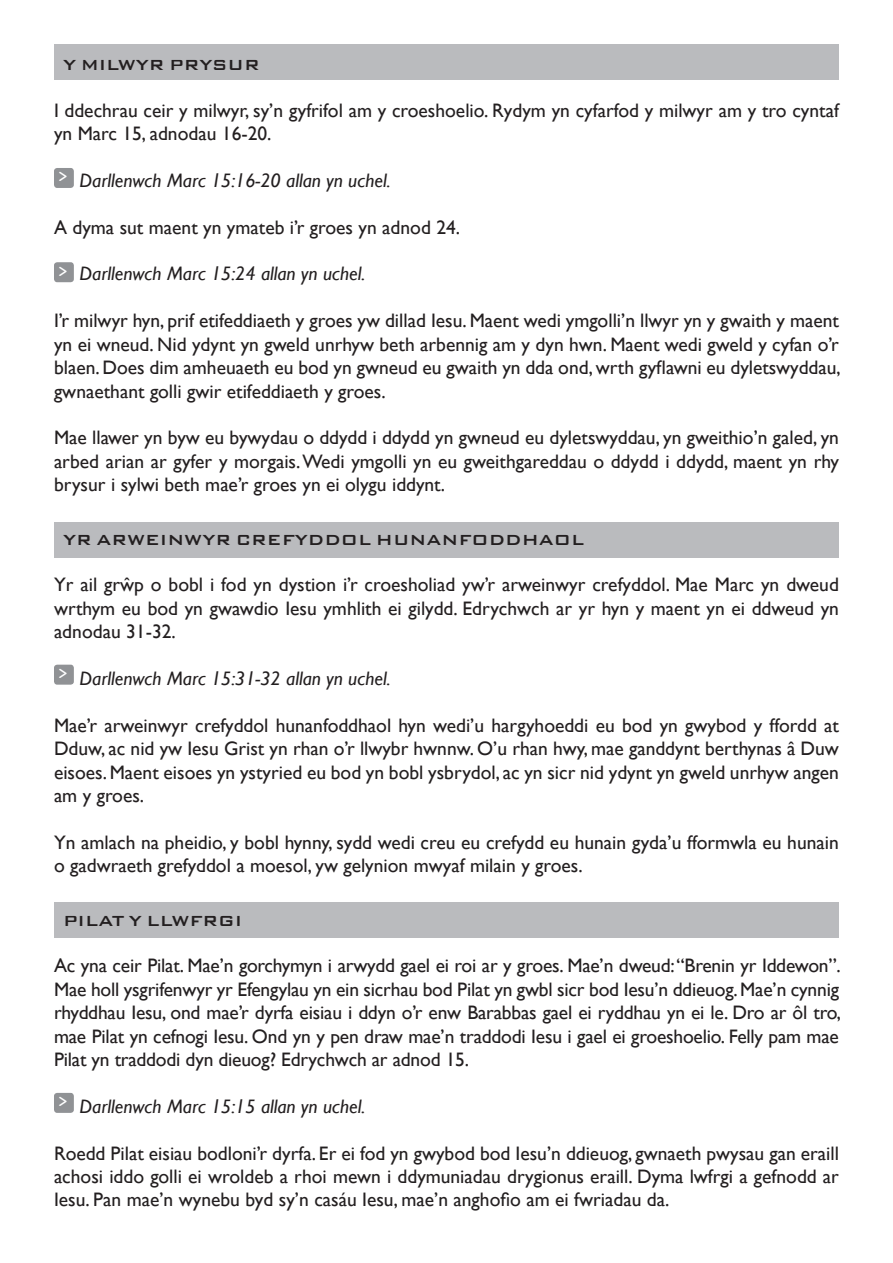
<style>
.page{position:relative;width:893px;height:1263px;background:#fff}
.page>*{position:absolute;margin:0;border:0;box-sizing:border-box;transform-origin:0 0}
.t1{font:19.5px/23.4px "Gill Sans";color:#231f20;text-align:justify}
.t2{font:italic 19.5px "Gill Sans";color:#231f20}
.t3{font:500 19.5px "Bank Gothic Md BT";color:#231f20}
.t4{font:13.5px "OCRA Std";color:#fff}
</style>
<div class="page">
<div style="left:54px;top:45px;width:785px;height:35px;background:#babbbe"></div>
<div style="left:54px;top:522px;width:785px;height:35px;background:#babbbe"></div>
<div style="left:54px;top:903px;width:785px;height:35px;background:#babbbe"></div>
<div style="left:54px;top:168px;width:20px;height:20px;background:#909295;border-radius:3px"></div>
<div style="left:54px;top:262px;width:20px;height:20px;background:#909295;border-radius:3px"></div>
<div style="left:54px;top:665px;width:20px;height:20px;background:#909295;border-radius:3px"></div>
<div style="left:54px;top:1093px;width:20px;height:20px;background:#909295;border-radius:3px"></div>
<p class="t3" style="left:63px;top:54px;width:198px">Y MILWYR PRYSUR</p>
<p class="t1" style="left:54px;top:99px;width:786px">I ddechrau ceir y milwyr, sy’n gyfrifol am y croeshoelio. Rydym yn cyfarfod y milwyr am y tro cyntaf yn Marc 15, adnodau 16-20.</p>
<p class="t2" style="left:80px;top:169px;width:313px">Darllenwch Marc 15:16-20 allan yn uchel.</p>
<p class="t1" style="left:54px;top:216px;width:408px">A dyma sut maent yn ymateb i’r groes yn adnod 24.</p>
<p class="t2" style="left:80px;top:262px;width:287px">Darllenwch Marc 15:24 allan yn uchel.</p>
<p class="t1" style="left:54px;top:309px;width:788px">I’r milwyr hyn, prif etifeddiaeth y groes yw dillad Iesu. Maent wedi ymgolli’n llwyr yn y gwaith y maent yn ei wneud. Nid ydynt yn gweld unrhyw beth arbennig am y dyn hwn. Maent wedi gweld y cyfan o’r blaen. Does dim amheuaeth eu bod yn gwneud eu gwaith yn dda ond, wrth gyflawni eu dyletswyddau, gwnaethant golli gwir etifeddiaeth y groes.</p>
<p class="t1" style="left:54px;top:426px;width:786px">Mae llawer yn byw eu bywydau o ddydd i ddydd yn gwneud eu dyletswyddau, yn gweithio’n galed, yn arbed arian ar gyfer y morgais. Wedi ymgolli yn eu gweithgareddau o ddydd i ddydd, maent yn rhy brysur i sylwi beth mae’r groes yn ei olygu iddynt.</p>
<p class="t3" style="left:63px;top:529px;width:523px">YR ARWEINWYR CREFYDDOL HUNANFODDHAOL</p>
<p class="t1" style="left:54px;top:573px;width:786px">Yr ail grwp o bobl i fod yn dystion i’r croesholiad yw’r arweinwyr crefyddol. Mae Marc yn dweud wrthym eu bod yn gwawdio Iesu ymhlith ei gilydd. Edrychwch ar yr hyn y maent yn ei ddweud yn adnodau 31-32.</p>
<p class="t2" style="left:80px;top:667px;width:313px">Darllenwch Marc 15:31-32 allan yn uchel.</p>
<p class="t1" style="left:54px;top:714px;width:786px">Mae’r arweinwyr crefyddol hunanfoddhaol hyn wedi’u hargyhoeddi eu bod yn gwybod y ffordd at Dduw, ac nid yw Iesu Grist yn rhan o’r llwybr hwnnw. O’u rhan hwy, mae ganddynt berthynas â Duw eisoes. Maent eisoes yn ystyried eu bod yn bobl ysbrydol, ac yn sicr nid ydynt yn gweld unrhyw angen am y groes.</p>
<p class="t1" style="left:54px;top:831px;width:786px">Yn amlach na pheidio, y bobl hynny, sydd wedi creu eu crefydd eu hunain gyda’u fformwla eu hunain o gadwraeth grefyddol a moesol, yw gelynion mwyaf milain y groes.</p>
<p class="t3" style="left:63px;top:910px;width:181px">PILAT Y LLWFRGI</p>
<p class="t1" style="left:54px;top:954px;width:788px">Ac yna ceir Pilat. Mae’n gorchymyn i arwydd gael ei roi ar y groes. Mae’n dweud: “Brenin yr Iddewon”.<br>Mae holl ysgrifenwyr yr Efengylau yn ein sicrhau bod Pilat yn gwbl sicr bod Iesu’n ddieuog. Mae’n cynnig rhyddhau Iesu, ond mae’r dyrfa eisiau i ddyn o’r enw Barabbas gael ei ryddhau yn ei le. Dro ar ôl tro, mae Pilat yn cefnogi Iesu. Ond yn y pen draw mae’n traddodi Iesu i gael ei groeshoelio. Felly pam mae Pilat yn traddodi dyn dieuog? Edrychwch ar adnod 15.</p>
<p class="t2" style="left:80px;top:1095px;width:287px">Darllenwch Marc 15:15 allan yn uchel.</p>
<p class="t1" style="left:54px;top:1142px;width:786px">Roedd Pilat eisiau bodloni’r dyrfa. Er ei fod yn gwybod bod Iesu’n ddieuog, gwnaeth pwysau gan eraill achosi iddo golli ei wroldeb a rhoi mewn i ddymuniadau drygionus eraill. Dyma lwfrgi a gefnodd ar Iesu. Pan mae’n wynebu byd sy’n casáu Iesu, mae’n anghofio am ei fwriadau da.</p>
<p class="t4" style="left:58px;top:171px;width:11px">&gt;</p>
<p class="t4" style="left:58px;top:266px;width:11px">&gt;</p>
<p class="t1" style="left:124px;top:573px;width:8px">ˆ</p>
<p class="t4" style="left:58px;top:668px;width:11px">&gt;</p>
<p class="t4" style="left:58px;top:1096px;width:11px">&gt;</p>
</div>
